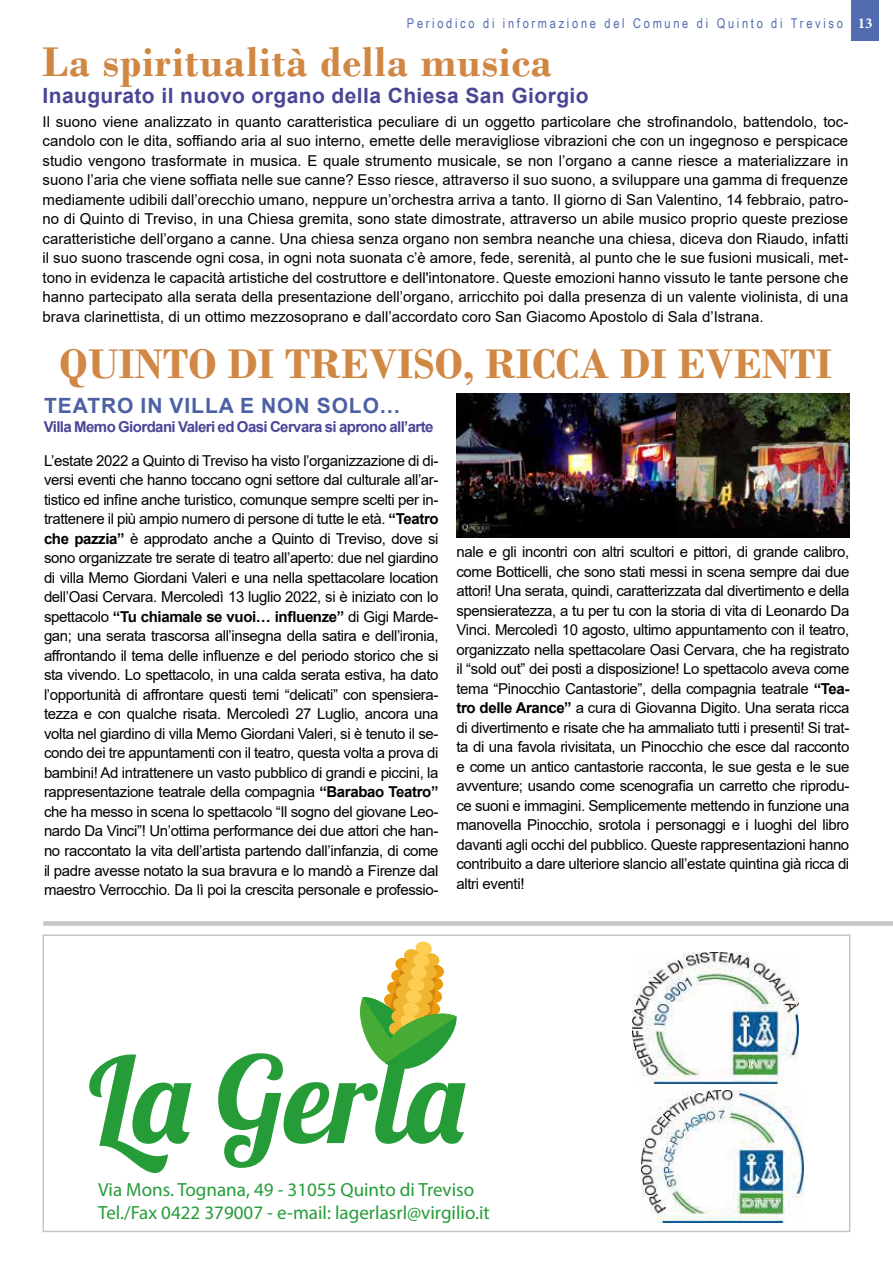
<style>
.page{position:relative;width:893px;height:1263px;background:#fff}
.page>*{position:absolute;margin:0;border:0;box-sizing:border-box;transform-origin:0 0}
.t1{font:700 43.5px "Bodoni";color:#d18844}
.t2{font:700 43.5px "Bodoni";letter-spacing:.02em;color:#d08744}
.t3{font:700 21px "Arial";letter-spacing:.02em;color:#4a4697}
.t4{font:700 21px "Arial";letter-spacing:.045em;color:#4c61a5}
.t5{font:19.05px/23px "Myriad Pro";color:#259c38}
.t6{font:15px/19.5px "Arial";letter-spacing:-.025em;color:#000;text-align:justify}
.t7{font:700 15px "Arial";letter-spacing:-.04em;color:#4a4697}
.t8{font:13.5px "Arial Narrow";letter-spacing:.2em;color:#526cb2}
.s1{font-family:"Minion Pro";font-weight:700;font-size:15px;color:#fff}
.s2{font-weight:700}
</style>
<div class="page">
<div style="left:852px;top:0;width:27px;height:41px;background:#526cb2"></div>
<div style="left:43px;top:921px;width:850px;height:5px;background:#c6c6c6"></div>
<img style="left:456px;top:393px;width:394px;height:145px">
<svg style="left:89px;top:1054px;width:102px;height:119px"></svg>
<svg style="left:218px;top:941px;width:248px;height:227px"></svg>
<img style="left:632px;top:952px;width:166px;height:132px">
<img style="left:642px;top:1090px;width:161px;height:133px">
<div style="left:43px;top:934px;width:807px;height:298px;border:2px solid #c6c6c6"></div>
<p class="t8" style="left:407px;top:13px;width:467px">Periodico di informazione del Comune di Quinto di Treviso <span class="s1">13</span></p>
<h1 class="t2" style="left:43px;top:36px;width:511px">La spiritualità della musica</h1>
<h2 class="t3" style="left:43px;top:80px;width:548px">Inaugurato il nuovo organo della Chiesa San Giorgio</h2>
<p class="t6" style="left:43px;top:112px;width:807px">Il suono viene analizzato in quanto caratteristica peculiare di un oggetto particolare che strofinandolo, battendolo, toc&shy;candolo con le dita, soffiando aria al suo interno, emette delle meravigliose vibrazioni che con un ingegnoso e perspicace studio vengono trasformate in musica. E quale strumento musicale, se non l’organo a canne riesce a materializzare in suono l’aria che viene soffiata nelle sue canne? Esso riesce, attraverso il suo suono, a sviluppare una gamma di frequenze mediamente udibili dall’orecchio umano, neppure un’orchestra arriva a tanto. Il giorno di San Valentino, 14 febbraio, patro&shy;no di Quinto di Treviso, in una Chiesa gremita, sono state dimostrate, attraverso un abile musico proprio queste preziose caratteristiche dell’organo a canne. Una chiesa senza organo non sembra neanche una chiesa, diceva don Riaudo, infatti il suo suono trascende ogni cosa, in ogni nota suonata c’è amore, fede, serenità, al punto che le sue fusioni musicali, met&shy;tono in evidenza le capacità artistiche del costruttore e dell'intonatore. Queste emozioni hanno vissuto le tante persone che hanno partecipato alla serata della presentazione dell’organo, arricchito poi dalla presenza di un valente violinista, di una brava clarinettista, di un ottimo mezzosoprano e dall’accordato coro San Giacomo Apostolo di Sala d’Istrana.</p>
<h1 class="t1" style="left:59px;top:338px;width:774px">QUINTO DI TREVISO, RICCA DI EVENTI</h1>
<h2 class="t4" style="left:44px;top:391px;width:358px">TEATRO IN VILLA E NON SOLO…</h2>
<p class="t7" style="left:44px;top:417px;width:391px">Villa Memo Giordani Valeri ed Oasi Cervara si aprono all’arte</p>
<p class="t6" style="left:44px;top:451px;width:396px">L’estate 2022 a Quinto di Treviso ha visto l’organizzazione di di&shy;versi eventi che hanno toccano ogni settore dal culturale all’ar&shy;tistico ed infine anche turistico, comunque sempre scelti per in&shy;trattenere il più ampio numero di persone di tutte le età. <span class="s2">“Teatro che pazzia”</span> è approdato anche a Quinto di Treviso, dove si sono organizzate tre serate di teatro all’aperto: due nel giardino di villa Memo Giordani Valeri e una nella spettacolare location dell’Oasi Cervara. Mercoledì 13 luglio 2022, si è iniziato con lo spettacolo <span class="s2">“Tu chiamale se vuoi… influenze”</span> di Gigi Marde&shy;gan; una serata trascorsa all’insegna della satira e dell’ironia, affrontando il tema delle influenze e del periodo storico che si sta vivendo. Lo spettacolo, in una calda serata estiva, ha dato l’opportunità di affrontare questi temi “delicati” con spensiera&shy;tezza e con qualche risata. Mercoledì 27 Luglio, ancora una volta nel giardino di villa Memo Giordani Valeri, si è tenuto il se&shy;condo dei tre appuntamenti con il teatro, questa volta a prova di bambini! Ad intrattenere un vasto pubblico di grandi e piccini, la rappresentazione teatrale della compagnia <span class="s2">“Barabao Teatro” </span>che ha messo in scena lo spettacolo “Il sogno del giovane Leo&shy;nardo Da Vinci”! Un’ottima performance dei due attori che han&shy;no raccontato la vita dell’artista partendo dall’infanzia, di come il padre avesse notato la sua bravura e lo mandò a Firenze dal maestro Verrocchio. Da lì poi la crescita personale e professio-</p>
<p class="t6" style="left:456px;top:542px;width:394px">nale e gli incontri con altri scultori e pittori, di grande calibro, come Botticelli, che sono stati messi in scena sempre dai due attori! Una serata, quindi, caratterizzata dal divertimento e della spensieratezza, a tu per tu con la storia di vita di Leonardo Da Vinci. Mercoledì 10 agosto, ultimo appuntamento con il teatro, organizzato nella spettacolare Oasi Cervara, che ha registrato il “sold out” dei posti a disposizione! Lo spettacolo aveva come tema “Pinocchio Cantastorie”, della compagnia teatrale <span class="s2">“Tea&shy;tro delle Arance”</span> a cura di Giovanna Digito. Una serata ricca di divertimento e risate che ha ammaliato tutti i presenti! Si trat&shy;ta di una favola rivisitata, un Pinocchio che esce dal racconto e come un antico cantastorie racconta, le sue gesta e le sue avventure; usando come scenografia un carretto che riprodu&shy;ce suoni e immagini. Semplicemente mettendo in funzione una manovella Pinocchio, srotola i personaggi e i luoghi del libro davanti agli occhi del pubblico. Queste rappresentazioni hanno contribuito a dare ulteriore slancio all’estate quintina già ricca di altri eventi!</p>
<p class="t5" style="left:98px;top:1177px;width:393px">Via Mons. Tognana, 49 - 31055 Quinto di Treviso<br>Tel./Fax 0422 379007 - e-mail: lagerlasrl@virgilio.it</p>
</div>
